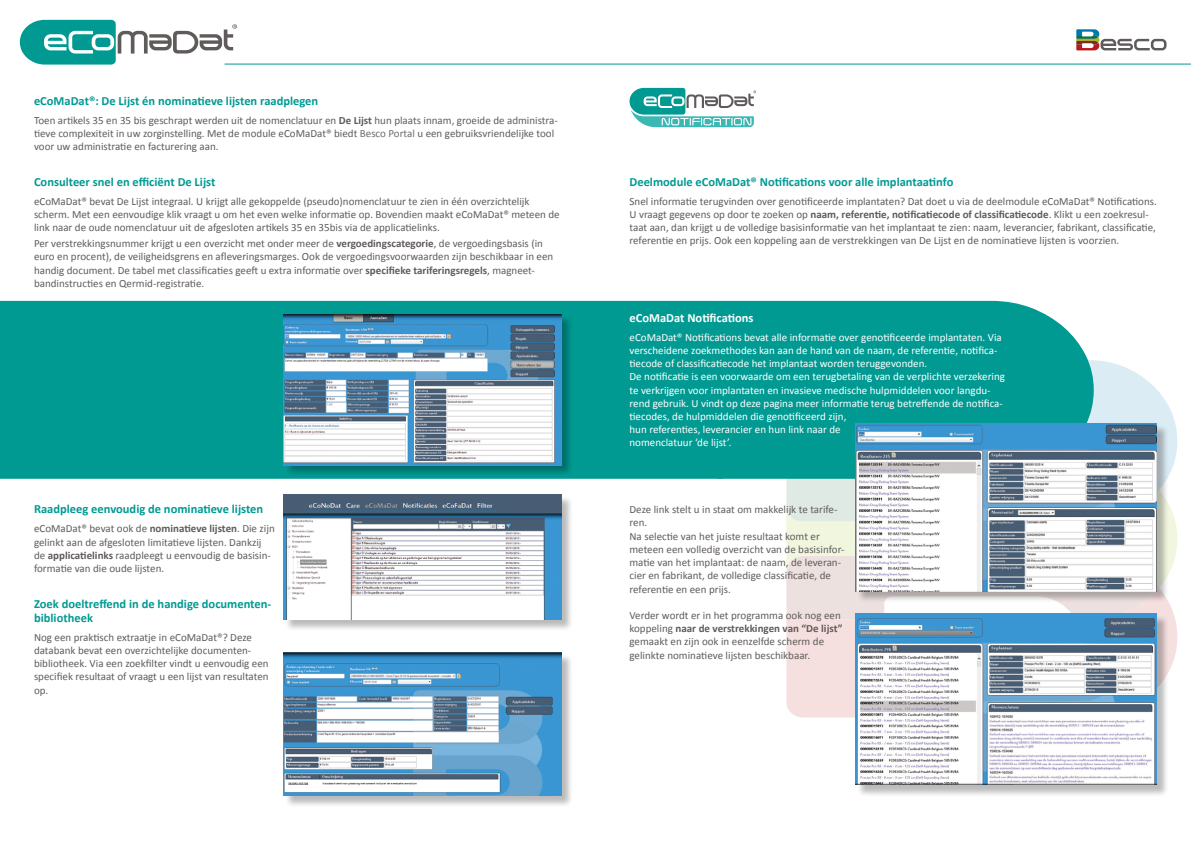
<style>
.page{position:relative;width:1191px;height:842px;background:#fff}
.page>*{position:absolute;margin:0;border:0;box-sizing:border-box;transform-origin:0 0}
.t1{font:700 12.5px/14px "Calibri";color:#009a93}
.t2{font:700 12.5px "Calibri";color:#fff}
.t3{font:11px/13.2px "Calibri";color:#605b5b}
.t4{font:11px/13.2px "Calibri";color:#fff}
.s1{font-weight:700}
.s2{color:#706a6b}
</style>
<div class="page">
<svg style="left:20px;top:20px;width:217px;height:45px"></svg>
<hr style="left:225px;top:64px;width:966px;height:1px;background:#009a93">
<svg style="left:786px;top:503px;width:391px;height:72px;background:#f1f6e1"></svg>
<svg style="left:1093px;top:360px;width:84px;height:117px;fill:#dcecf4"></svg>
<div style="left:786px;top:479px;width:69px;height:42px;background:#deeae3"></div>
<svg style="left:786px;top:601px;width:391px;height:116px;background:#f5e1e1"></svg>
<svg style="left:786px;top:556px;width:373px;height:63px"></svg>
<div style="left:737px;top:301px;width:356px;height:178px;background:#009a93"></div>
<div style="left:0;top:301px;width:737px;height:178px;background:#009a93"></div>
<div style="left:284px;top:314px;width:289px;height:163px;background:#000;opacity:.27"></div>
<img style="left:283px;top:314px;width:278px;height:151px">
<div style="left:284px;top:495px;width:289px;height:136px;background:#000;opacity:.27"></div>
<img style="left:283px;top:494px;width:278px;height:125px">
<div style="left:284px;top:653px;width:289px;height:154px;background:#000;opacity:.27"></div>
<img style="left:283px;top:652px;width:278px;height:144px">
<div style="left:855px;top:424px;width:313px;height:178px;background:#000;opacity:.27"></div>
<img style="left:855px;top:424px;width:302px;height:167px">
<div style="left:855px;top:614px;width:313px;height:182px;background:#000;opacity:.27"></div>
<img style="left:855px;top:614px;width:302px;height:171px">
<svg style="left:629px;top:88px;width:127px;height:39px"></svg>
<svg style="left:1076px;top:29px;width:90px;height:21px"></svg>
<p class="t1" style="left:34px;top:93px;width:286px">eCoMaDat®: De Lijst én nominatieve lijsten raadplegen</p>
<p class="t3" style="left:34px;top:113px;width:525px">Toen artikels 35 en 35 bis geschrapt werden uit de nomenclatuur en <span class="s1">De Lijst</span> hun plaats innam, groeide de administra&shy;tieve complexiteit in uw zorginstelling. Met de module eCoMaDat® biedt <span class="s2">Besco Portal</span> u een gebruiksvriendelijke tool voor uw administratie en facturering aan.</p>
<p class="t1" style="left:34px;top:174px;width:183px">Consulteer snel en efficiënt De Lijst</p>
<p class="t3" style="left:34px;top:194px;width:527px">eCoMaDat® bevat De Lijst integraal. U krijgt alle gekoppelde (pseudo)nomenclatuur te zien in één overzichtelijk scherm. Met een eenvoudige klik vraagt u om het even welke informatie op. Bovendien maakt eCoMaDat® meteen de link naar de oude nomenclatuur uit de afgesloten artikels 35 en 35bis via de applicatielinks.</p>
<p class="t3" style="left:34px;top:236px;width:521px">Per verstrekkingsnummer krijgt u een overzicht met onder meer de <span class="s1">vergoedingscategorie</span>, de vergoedingsbasis (in euro en procent), de veiligheidsgrens en afleveringsmarges. Ook de vergoedingsvoorwaarden zijn beschikbaar in een handig document. De tabel met classificaties geeft u extra informatie over <span class="s1">specifieke tariferingsregels</span>, magneet&shy;bandinstructies en Qermid-registratie.</p>
<p class="t1" style="left:34px;top:502px;width:231px">Raadpleeg eenvoudig de nominatieve lijsten</p>
<p class="t3" style="left:34px;top:522px;width:242px">eCoMaDat® bevat ook de <span class="s1">nominatieve lijsten</span>. Die zijn gelinkt aan de afgesloten limitatieve lijsten. Dankzij de <span class="s1">applicatielinks</span> raadpleegt u eenvoudig de basisin&shy;formatie van die oude lijsten.</p>
<p class="t1" style="left:34px;top:596px;width:239px">Zoek doeltreffend in de handige documenten&shy;bibliotheek</p>
<p class="t3" style="left:34px;top:630px;width:236px">Nog een praktisch extraatje in eCoMaDat®? Deze databank bevat een overzichtelijke documenten&shy;bibliotheek. Via een zoekfilter vindt u eenvoudig een specifiek resultaat of vraagt u een lijst van resultaten op.</p>
<p class="t1" style="left:629px;top:174px;width:325px">Deelmodule eCoMaDat® Notifications voor alle implantaatinfo</p>
<p class="t3" style="left:629px;top:194px;width:529px">Snel informatie terugvinden over genotificeerde implantaten? Dat doet u via de deelmodule eCoMaDat® Notifications.<br>U vraagt gegevens op door te zoeken op <span class="s1">naam, referentie, notificatiecode of classificatiecode</span>. Klikt u een zoekresul&shy;taat aan, dan krijgt u de volledige basisinformatie van het implantaat te zien: naam, leverancier, fabrikant, classificatie, referentie en prijs. Ook een koppeling aan de verstrekkingen van De Lijst en de nominatieve lijsten is voorzien.</p>
<p class="t2" style="left:629px;top:310px;width:125px">eCoMaDat Notifications</p>
<p class="t4" style="left:629px;top:330px;width:377px">eCoMaDat® Notifications bevat alle informatie over genotificeerde implantaten. Via verscheidene zoekmethodes kan aan de hand van de naam, de referentie, notifica&shy;tiecode of classificatiecode het implantaat worden teruggevonden.<br>De notificatie is een voorwaarde om een terugbetaling van de verplichte verzekering te verkrijgen voor implantaten en invasieve medische hulpmiddelen voor langdu&shy;rend gebruik. U vindt op deze pagina meer informatie terug betreffende de notifica&shy;tiecodes, de hulpmiddelen die genotificeerd zijn,<br>hun referenties, leverancier en hun link naar de<br>nomenclatuur ‘de lijst’.</p>
<p class="t3" style="left:629px;top:502px;width:216px">Deze link stelt u in staat om makkelijk te tarife&shy;ren.<br>Na selectie van het juiste resultaat komt er meteen een volledig overzicht van de basisinfor&shy;matie van het implantaat: de naam, de leveran&shy;cier en fabrikant, de volledige classificatie, de referentie en een prijs.</p>
<p class="t3" style="left:629px;top:608px;width:215px">Verder wordt er in het programma ook nog een koppeling <span class="s1">naar de verstrekkingen van “De lijst” </span>gemaakt en zijn ook in eenzelfde scherm de gelinkte nominatieve lijsten beschikbaar.</p>
</div>
